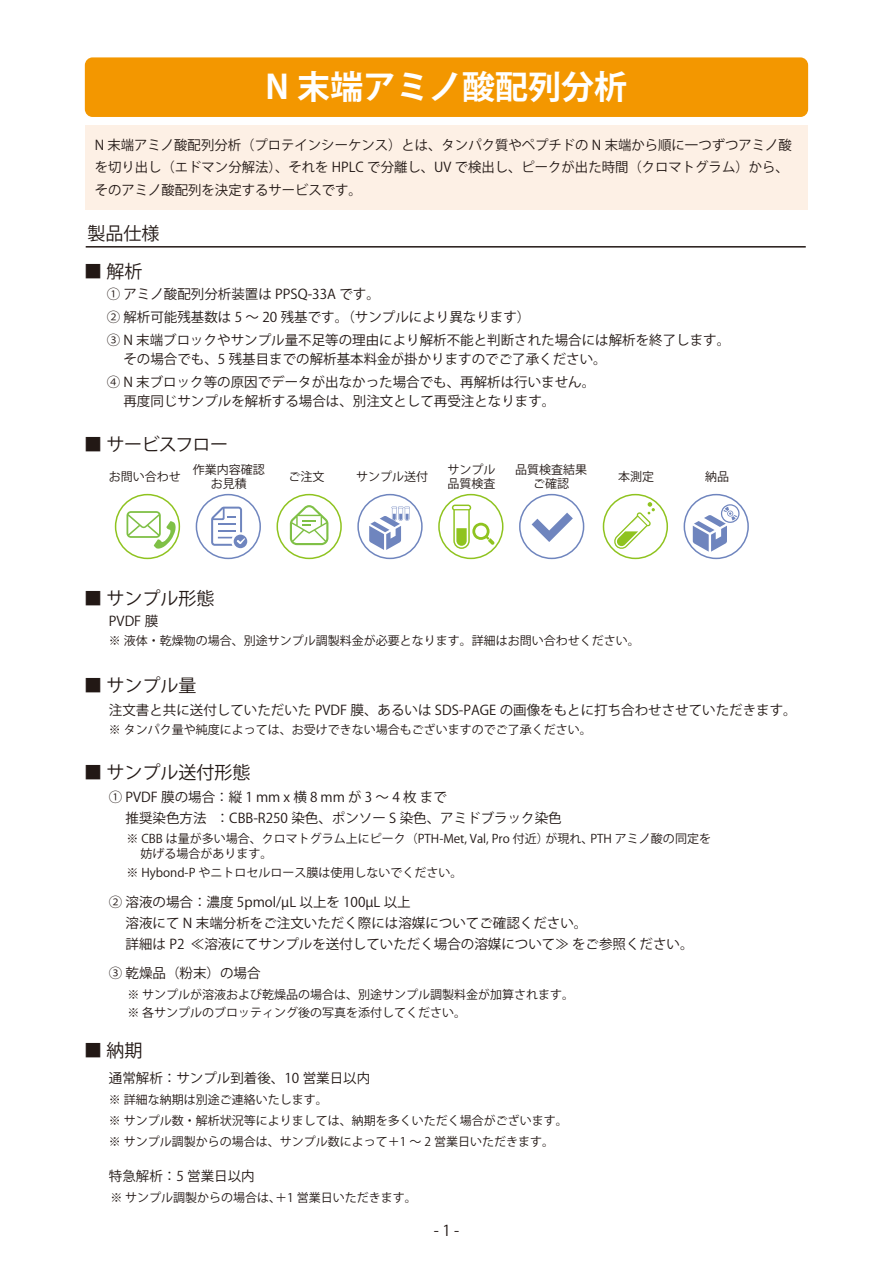
<style>
.page{position:relative;width:893px;height:1263px;background:#fff}
.page>*{position:absolute;margin:0;border:0;box-sizing:border-box;transform-origin:0 0}
.t1{font:700 33px "Koz Go Pr 6 N";color:#fff}
.t2{font:18px "Koz Go Pr 6 N";color:#221815}
.t3{font:18px "Koz Go Pr 6 N";letter-spacing:-.04em;color:#221815}
.t4{font:15px "Koz Go Pr 6 N";color:#221815}
.t5{font:13.5px/22.5px "Koz Go Pr 6 N";color:#221815}
.t6{font:12px/14.4px "Koz Go Pr 6 N";color:#221815}
.s1{font-size:15px}
</style>
<div class="page">
<div style="left:86px;top:125px;width:722px;height:85px;background:#fdf0e5"></div>
<div style="left:85px;top:57px;width:723px;height:60px;background:#f39700;border-radius:8px"></div>
<hr style="left:86px;top:246px;width:720px;height:2px;background:#221815">
<svg style="left:127px;top:511px;width:49px;height:38px"></svg>
<div style="left:115px;top:494px;width:65px;height:65px;border:2px solid #8fc31f;border-radius:50%"></div>
<svg style="left:211px;top:507px;width:36px;height:41px"></svg>
<div style="left:196px;top:494px;width:65px;height:65px;border:2px solid #6f85be;border-radius:50%"></div>
<svg style="left:290px;top:505px;width:38px;height:40px"></svg>
<div style="left:277px;top:494px;width:65px;height:65px;border:2px solid #8fc31f;border-radius:50%"></div>
<svg style="left:369px;top:507px;width:41px;height:43px"></svg>
<div style="left:357px;top:494px;width:66px;height:65px;border:2px solid #6f85be;border-radius:50%"></div>
<svg style="left:613px;top:502px;width:42px;height:48px"></svg>
<div style="left:603px;top:494px;width:65px;height:65px;border:2px solid #8fc31f;border-radius:50%"></div>
<svg style="left:693px;top:504px;width:47px;height:48px"></svg>
<div style="left:684px;top:494px;width:65px;height:65px;border:2px solid #6f85be;border-radius:50%"></div>
<svg style="left:452px;top:505px;width:42px;height:44px"></svg>
<div style="left:438px;top:494px;width:65px;height:65px;border:2px solid #8fc31f;border-radius:50%"></div>
<svg style="left:532px;top:513px;width:41px;height:29px"></svg>
<div style="left:519px;top:494px;width:65px;height:65px;border:2px solid #6f85be;border-radius:50%"></div>
<h1 class="t1" style="left:266px;top:68px;width:363px">N 末端アミノ酸配列分析</h1>
<p class="t5" style="left:95px;top:134px;width:699px">N 末端アミノ酸配列分析（プロテインシーケンス）とは、タンパク質やペプチドの N 末端から順に一つずつアミノ酸を切り出し（エドマン分解法）、それを HPLC で分離し、UV で検出し、ピークが出た時間（クロマトグラム）から、そのアミノ酸配列を決定するサービスです。</p>
<h2 class="t2" style="left:87px;top:224px;width:73px">製品仕様</h2>
<h2 class="t2" style="left:84px;top:261px;width:60px">■ 解析</h2>
<p class="t5" style="left:107px;top:284px;width:625px">① アミノ酸配列分析装置は PPSQ-33A です。<br>② 解析可能残基数は 5 ～ 20 残基です。（サンプルにより異なります）<br>③ N 末端ブロックやサンプル量不足等の理由により解析不能と判断された場合には解析を終了します。</p>
<p class="t5" style="left:107px;top:348px;width:501px">　 その場合でも、5 残基目までの解析基本料金が掛かりますのでご了承ください。<br>④ N 末ブロック等の原因でデータが出なかった場合でも、再解析は行いません。</p>
<p class="t5" style="left:107px;top:390px;width:450px">　 再度同じサンプルを解析する場合は、別注文として再受注となります。</p>
<h2 class="t3" style="left:84px;top:435px;width:145px">■ サービスフロー</h2>
<p class="t6" style="left:447px;top:462px;width:49px">サンプル品質検査</p>
<p class="t6" style="left:515px;top:462px;width:73px;text-align:center">品質検査結果ご確認</p>
<p class="t6" style="left:109px;top:470px;width:73px">お問い合わせ</p>
<p class="t6" style="left:193px;top:462px;width:73px;text-align:center">作業内容確認お見積</p>
<p class="t6" style="left:289px;top:470px;width:37px">ご注文</p>
<p class="t6" style="left:356px;top:470px;width:73px">サンプル送付</p>
<p class="t6" style="left:618px;top:470px;width:37px">本測定</p>
<p class="t6" style="left:705px;top:470px;width:25px">納品</p>
<h2 class="t2" style="left:84px;top:589px;width:132px">■ サンプル形態</h2>
<p class="t6" style="left:109px;top:634px;width:532px">※ 液体・乾燥物の場合、別途サンプル調製料金が必要となります。詳細はお問い合わせください。</p>
<p class="t5" style="left:109px;top:610px;width:51px">PVDF 膜</p>
<h2 class="t2" style="left:84px;top:675px;width:114px">■ サンプル量</h2>
<p class="t6" style="left:109px;top:723px;width:484px">※ タンパク量や純度によっては、お受けできない場合もございますのでご了承ください。</p>
<p class="t5" style="left:109px;top:699px;width:689px">注文書と共に送付していただいた PVDF 膜、あるいは SDS-PAGE の画像をもとに打ち合わせさせていただきます。</p>
<h2 class="t2" style="left:84px;top:762px;width:168px">■ サンプル送付形態</h2>
<p class="t5" style="left:109px;top:787px;width:454px;line-height:21px">① PVDF 膜の場合：縦 1 mm x 横 8 mm が 3 ～ 4 枚 まで<br>　 推奨染色方法 ：CBB-R250 染色、ポンソー S 染色、アミドブラック染色</p>
<p class="t6" style="left:141px;top:831px;width:572px;line-height:15px;text-indent:-32px">　 ※ CBB は量が多い場合、クロマトグラム上にピーク（PTH-Met, Val, Pro 付近）が現れ、PTH アミノ酸の同定を妨げる場合があります。</p>
<p class="t6" style="left:109px;top:866px;width:355px">　 ※ Hybond-P やニトロセルロース膜は使用しないでください。</p>
<p class="t5" style="left:109px;top:892px;width:586px;line-height:21px">② 溶液の場合：濃度 5pmol/µL 以上を 100µL 以上<br>　 溶液にて N 末端分析をご注文いただく際には溶媒についてご確認ください。<br>　 詳細は P2 ≪溶液にてサンプルを送付していただく場合の溶媒について≫ をご参照ください。</p>
<p class="t5" style="left:109px;top:962px;width:153px">③ 乾燥品（粉末）の場合</p>
<p class="t6" style="left:109px;top:986px;width:467px;line-height:18px"><span class="s1">　</span> ※ サンプルが溶液および乾燥品の場合は、別途サンプル調製料金が加算されます。<span class="s1">　</span> ※ 各サンプルのブロッティング後の写真を添付してください。</p>
<h2 class="t2" style="left:84px;top:1040px;width:60px">■ 納期</h2>
<p class="t5" style="left:109px;top:1067px;width:263px">通常解析：サンプル到着後、10 営業日以内</p>
<p class="t6" style="left:109px;top:1090px;width:460px;line-height:21px">※ 詳細な納期は別途ご連絡いたします。<br>※ サンプル数・解析状況等によりましては、納期を多くいただく場合がございます。※ サンプル調製からの場合は、サンプル数によって＋1 ～ 2 営業日いただきます。</p>
<p class="t5" style="left:109px;top:1165px;width:147px">特急解析：5 営業日以内</p>
<p class="t6" style="left:110px;top:1191px;width:308px">※ サンプル調製からの場合は、＋1 営業日いただきます。</p>
<p class="t4" style="left:434px;top:1222px;width:27px">- 1 -</p>
</div>
